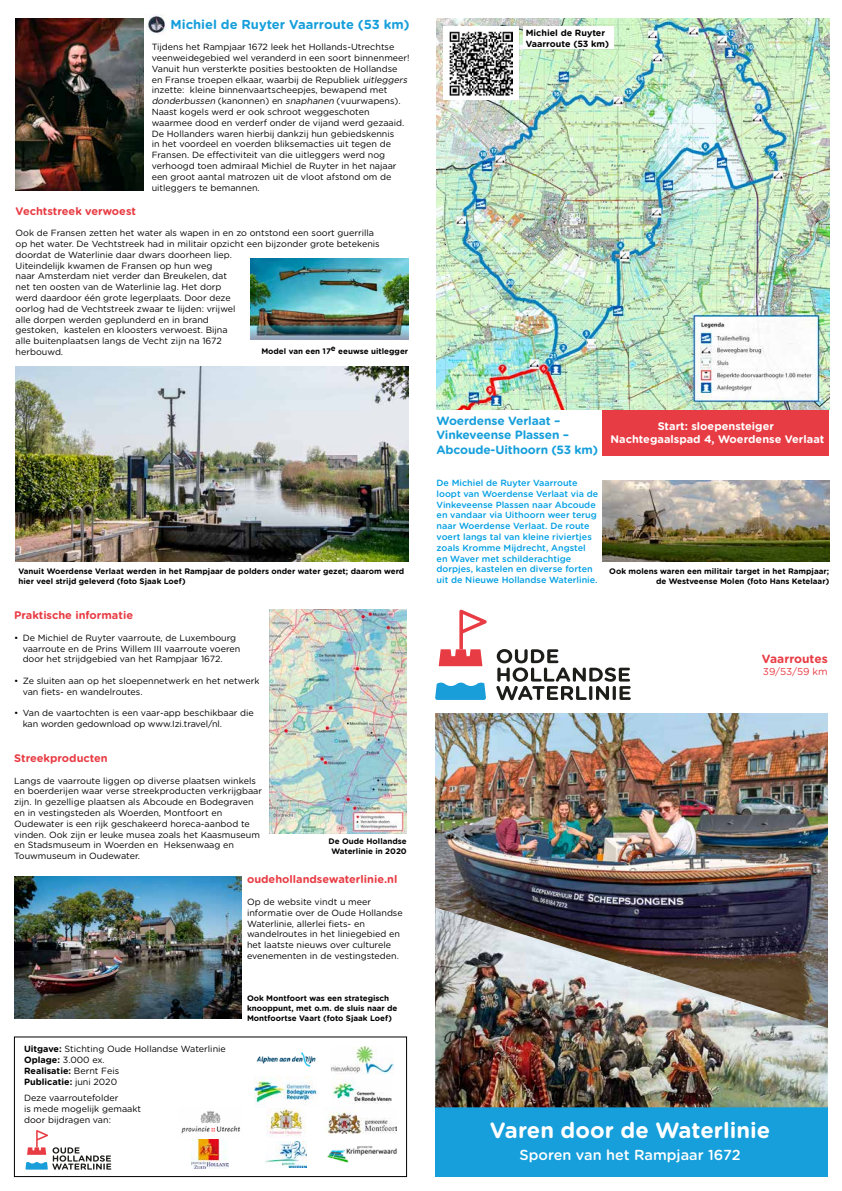
<style>
.page{position:relative;width:842px;height:1191px;background:#fff}
.page>*{position:absolute;margin:0;border:0;box-sizing:border-box;transform-origin:0 0}
.t1{font:700 22px "Gotham Rounded";color:#fff}
.t2{font:500 14.5px "Gotham Rounded";color:#fff}
.t3{font:700 13px "Gotham Rounded";color:#169fdb}
.t4{font:700 12px/14.4px "Gotham Rounded";letter-spacing:-.01em;color:#169fdb}
.t5{font:700 12px "Gotham Rounded";color:#e83c44}
.t6{font:700 11px "Gotham Rounded";color:#e83c44}
.t7{font:700 11px/13.2px "Gotham Rounded";color:#fff;text-align:center}
.t8{font:10px "Gotham Rounded";letter-spacing:-.005em;color:#e83c44}
.t9{font:9px/10.8px "Gotham Rounded";color:#000}
.t10{font:500 9px/10.8px "Gotham Rounded";color:#009fe3}
.t11{font:700 9px/10.8px "Gotham Rounded";color:#000}
.t12{font:700 8px/9.6px "Gotham Rounded";color:#000}
.s1{font-style:italic}
.s2{font-weight:700}
</style>
<div class="page">
<div style="left:602px;top:409px;width:227px;height:47px;background:#e83c44"></div>
<img style="left:330px;top:1046px;width:63px;height:28px">
<img style="left:254px;top:1052px;width:64px;height:53px">
<img style="left:266px;top:1108px;width:40px;height:28px">
<img style="left:265px;top:1141px;width:42px;height:26px">
<img style="left:332px;top:1078px;width:60px;height:26px">
<img style="left:192px;top:1140px;width:37px;height:28px">
<img style="left:327px;top:1146px;width:70px;height:17px">
<img style="left:181px;top:1111px;width:59px;height:23px">
<svg style="left:26px;top:1130px;width:85px;height:39px"></svg>
<img style="left:325px;top:1111px;width:72px;height:22px">
<div style="left:435px;top:1106px;width:393px;height:70px;background:#169fdb"></div>
<svg style="left:496px;top:649px;width:135px;height:51px"></svg>
<svg style="left:435px;top:682px;width:51px;height:18px"></svg>
<svg style="left:439px;top:609px;width:48px;height:57px"></svg>
<img style="left:435px;top:713px;width:393px;height:194px">
<img style="left:435px;top:907px;width:393px;height:200px">
<img style="left:14px;top:876px;width:227px;height:142px">
<img style="left:269px;top:609px;width:138px;height:224px">
<img style="left:16px;top:18px;width:127px;height:172px">
<img style="left:16px;top:366px;width:392px;height:195px">
<img style="left:251px;top:258px;width:157px;height:82px">
<img style="left:602px;top:480px;width:227px;height:82px">
<img style="left:437px;top:18px;width:392px;height:391px">
<div style="left:444px;top:27px;width:75px;height:73px;background:#fff"></div>
<img style="left:449px;top:32px;width:64px;height:63px">
<div style="left:523px;top:27px;width:91px;height:22px;background:#fff"></div>
<img style="left:146px;top:14px;width:21px;height:19px">
<h3 class="t3" style="left:170px;top:14px;width:241px">Michiel de Ruyter Vaarroute (53 km)</h3>
<p class="t9" style="left:152px;top:41px;width:259px">Tijdens het Rampjaar 1672 leek het Hollands-Utrechtse veenweidegebied wel veranderd in een soort binnenmeer!<br>Vanuit hun versterkte posities bestookten de Hollandse en Franse troepen elkaar, waarbij de Republiek <span class="s1">uitleggers </span>inzette: kleine binnenvaartscheepjes, bewapend met <span class="s1">donderbussen</span> (kanonnen) en <span class="s1">snaphanen</span> (vuurwapens).<br>Naast kogels werd er ook schroot weggeschoten waarmee dood en verderf onder de vijand werd gezaaid.<br>De Hollanders waren hierbij dankzij hun gebiedskennis<br>in het voordeel en voerden bliksemacties uit tegen de Fransen. De effectiviteit van die uitleggers werd nog verhoogd toen admiraal Michiel de Ruyter in het najaar een groot aantal matrozen uit de vloot afstond om de uitleggers te bemannen.</p>
<p class="t6" style="left:16px;top:203px;width:122px">Vechtstreek verwoest</p>
<p class="t9" style="left:16px;top:227px;width:366px">Ook de Fransen zetten het water als wapen in en zo ontstond een soort guerrilla op het water. De Vechtstreek had in militair opzicht een bijzonder grote betekenis doordat de Waterlinie daar dwars doorheen liep.<br>Uiteindelijk kwamen de Fransen op hun weg<br>naar Amsterdam niet verder dan Breukelen, dat<br>net ten oosten van de Waterlinie lag. Het dorp<br>werd daardoor één grote legerplaats. Door deze<br>oorlog had de Vechtstreek zwaar te lijden: vrijwel<br>alle dorpen werden geplunderd en in brand<br>gestoken, kastelen en kloosters verwoest. Bijna<br>alle buitenplaatsen langs de Vecht zijn na 1672<br>herbouwd.</p>
<p class="t12" style="left:261px;top:346px;width:148px">Model van een 17e eeuwse uitlegger</p>
<p class="t12" style="left:18px;top:566px;width:387px">Vanuit Woerdense Verlaat werden in het Rampjaar de polders onder water gezet; daarom werd hier veel strijd geleverd (foto Sjaak Loef)</p>
<p class="t6" style="left:14px;top:607px;width:120px">Praktische informatie</p>
<p class="t9" style="left:23px;top:632px;width:219px;text-indent:-9px">• De Michiel de Ruyter vaarroute, de Luxembourg vaarroute en de Prins Willem III vaarroute voeren door het strijdgebied van het Rampjaar 1672.</p>
<p class="t9" style="left:23px;top:675px;width:238px;text-indent:-9px">• Ze sluiten aan op het sloepennetwerk en het netwerk van fiets- en wandelroutes.</p>
<p class="t9" style="left:23px;top:707px;width:233px;text-indent:-9px">• Van de vaartochten is een vaar-app beschikbaar die kan worden gedownload op www.Izi.travel/nl.</p>
<p class="t6" style="left:14px;top:750px;width:95px">Streekproducten</p>
<p class="t9" style="left:14px;top:774px;width:249px">Langs de vaarroute liggen op diverse plaatsen winkels en boerderijen waar verse streekproducten verkrijgbaar zijn. In gezellige plaatsen als Abcoude en Bodegraven en in vestingsteden als Woerden, Montfoort en Oudewater is een rijk geschakeerd horeca-aanbod te vinden. Ook zijn er leuke musea zoals het Kaasmuseum en Stadsmuseum in Woerden en Heksenwaag en Touwmuseum in Oudewater.</p>
<p class="t6" style="left:247px;top:871px;width:152px">oudehollandsewaterlinie.nl</p>
<p class="t9" style="left:247px;top:896px;width:157px">Op de website vindt u meer informatie over de Oude Hollandse<br>Waterlinie, allerlei fiets- en wandelroutes in het liniegebied en het laatste nieuws over culturele evenementen in de vestingsteden.</p>
<p class="t12" style="left:247px;top:993px;width:152px">Ook Montfoort was een strategisch knooppunt, met o.m. de sluis naar de</p>
<p class="t12" style="left:247px;top:1013px;width:146px">Montfoortse Vaart (foto Sjaak Loef)</p>
<p class="t12" style="left:328px;top:836px;width:80px;text-align:center">De Oude Hollandse<br>Waterlinie in 2020</p>
<p class="t9" style="left:24px;top:1043px;width:203px"><span class="s2">Uitgave:</span> Stichting Oude Hollandse Waterlinie<br><span class="s2">Oplage:</span> 3.000 ex.<br><span class="s2">Realisatie:</span> Bernt Feis<br><span class="s2">Publicatie:</span> juni 2020</p>
<p class="t9" style="left:24px;top:1092px;width:118px">Deze vaarroutefolder<br>is mede mogelijk gemaakt door bijdragen van:</p>
<p class="t11" style="left:526px;top:27px;width:85px">Michiel de Ruyter<br>Vaarroute (53 km)</p>
<h3 class="t4" style="left:437px;top:413px;width:163px">Woerdense Verlaat –<br>Vinkeveense Plassen –<br>Abcoude-Uithoorn (53 km)</h3>
<p class="t10" style="left:437px;top:477px;width:163px">De Michiel de Ruyter Vaarroute loopt van Woerdense Verlaat via de Vinkeveense Plassen naar Abcoude en vandaar via Uithoorn weer terug naar Woerdense Verlaat. De route voert langs tal van kleine riviertjes zoals Kromme Mijdrecht, Angstel en Waver met schilderachtige dorpjes, kastelen en diverse forten uit de Nieuwe Hollandse Waterlinie.</p>
<p class="t7" style="left:611px;top:418px;width:215px">Start: sloepensteiger<br>Nachtegaalspad 4, Woerdense Verlaat</p>
<p class="t12" style="left:609px;top:566px;width:221px;text-align:right">Ook molens waren een militair target in het Rampjaar; de Westveense Molen (foto Hans Ketelaar)</p>
<h3 class="t5" style="left:762px;top:649px;width:67px">Vaarroutes</h3>
<p class="t8" style="left:763px;top:664px;width:66px">39/53/59 km</p>
<h1 class="t1" style="left:490px;top:1114px;width:282px">Varen door de Waterlinie</h1>
<h2 class="t2" style="left:519px;top:1145px;width:223px">Sporen van het Rampjaar 1672</h2>
</div>
